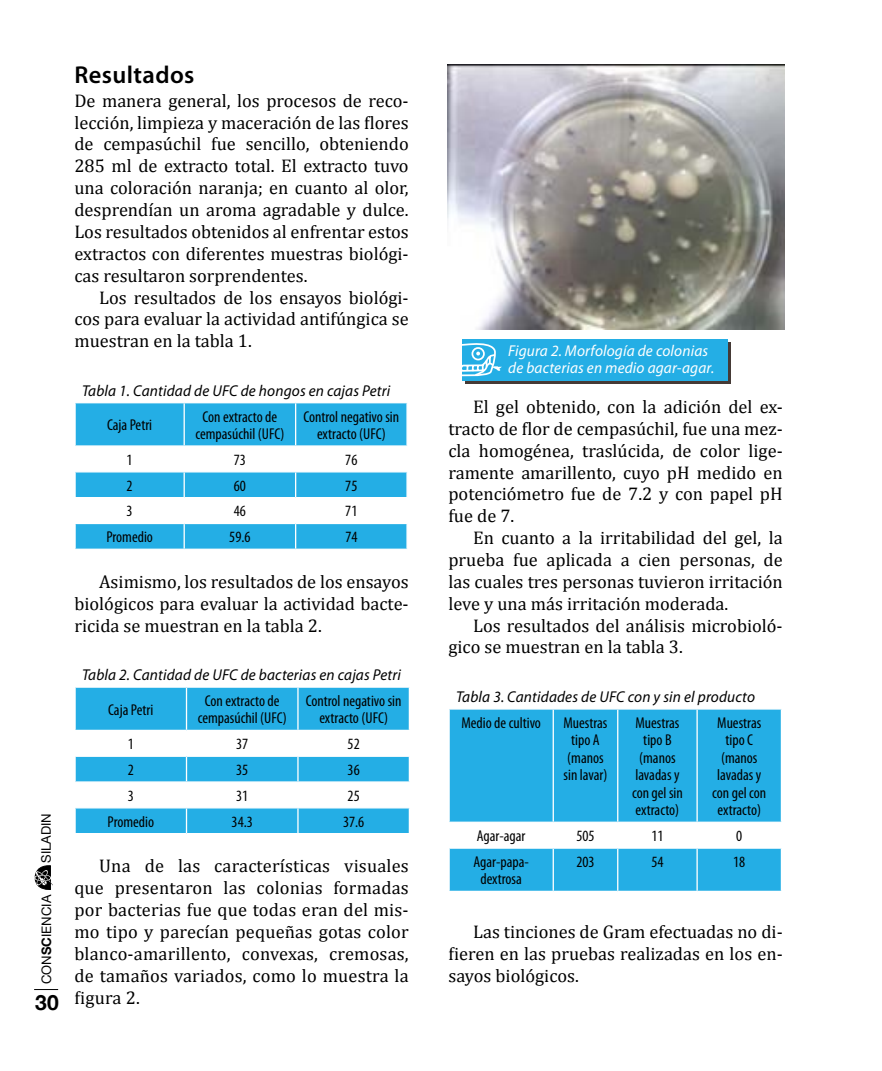
<style>
.page{position:relative;width:882px;height:1071px;background:#fff}
.page>*{position:absolute;margin:0;border:0;box-sizing:border-box;transform-origin:0 0}
.t1{font:600 24.5px "Myriad Pro";letter-spacing:.015em;color:#000}
.t2{font:700 21px "Helvetica Neue";color:#000}
.t3{font:18.38px/21.9px "Cambria";color:#000;text-align:justify}
.t4{font:condensed 15.75px/17.5px "Myriad Pro";color:#000;text-align:center}
.t5{font:italic 15.75px "Myriad Pro";letter-spacing:.01em;color:#000}
.t6{font:italic 15.75px/17.5px "Myriad Pro";letter-spacing:.01em;color:#fff}
.t7{font:13.12px "Helvetica Neue";color:#000}
.s1{font-weight:700}
</style>
<div class="page">
<svg style="left:34px;top:989px;width:24px;height:1px"></svg>
<svg style="left:34px;top:865px;width:19px;height:25px"></svg>
<svg style="left:76px;top:403px;width:330px;height:146px;fill:#24aee5"></svg>
<hr style="left:184px;top:403px;width:1px;height:42px;background:#fff">
<hr style="left:295px;top:403px;width:1px;height:42px;background:#fff">
<hr style="left:74px;top:445px;width:110px;height:2px;background:#fff">
<hr style="left:184px;top:445px;width:112px;height:2px;background:#fff">
<hr style="left:296px;top:445px;width:112px;height:2px;background:#fff">
<hr style="left:74px;top:471px;width:110px;height:1px;background:#fff">
<hr style="left:184px;top:471px;width:112px;height:1px;background:#fff">
<hr style="left:296px;top:471px;width:112px;height:1px;background:#fff">
<hr style="left:74px;top:497px;width:110px;height:1px;background:#fff">
<hr style="left:184px;top:497px;width:112px;height:1px;background:#fff">
<hr style="left:296px;top:497px;width:112px;height:1px;background:#fff">
<hr style="left:74px;top:523px;width:110px;height:1px;background:#fff">
<hr style="left:184px;top:523px;width:112px;height:1px;background:#fff">
<svg style="left:184px;top:447px;width:1px;height:102px"></svg>
<hr style="left:296px;top:523px;width:112px;height:1px;background:#fff">
<svg style="left:295px;top:447px;width:1px;height:102px"></svg>
<svg style="left:76px;top:688px;width:333px;height:145px;fill:#24aee5"></svg>
<hr style="left:186px;top:688px;width:1px;height:42px;background:#fff">
<hr style="left:297px;top:688px;width:2px;height:42px;background:#fff">
<hr style="left:74px;top:730px;width:113px;height:1px;background:#fff">
<hr style="left:187px;top:730px;width:111px;height:1px;background:#fff">
<hr style="left:298px;top:730px;width:112px;height:1px;background:#fff">
<hr style="left:297px;top:731px;width:2px;height:25px;background:#fff">
<hr style="left:74px;top:756px;width:113px;height:1px;background:#fff">
<hr style="left:187px;top:756px;width:111px;height:1px;background:#fff">
<hr style="left:298px;top:756px;width:112px;height:1px;background:#fff">
<hr style="left:297px;top:757px;width:2px;height:24px;background:#fff">
<hr style="left:74px;top:781px;width:113px;height:2px;background:#fff">
<hr style="left:187px;top:781px;width:111px;height:2px;background:#fff">
<hr style="left:298px;top:781px;width:112px;height:2px;background:#fff">
<hr style="left:297px;top:783px;width:2px;height:24px;background:#fff">
<hr style="left:74px;top:807px;width:113px;height:1px;background:#fff">
<hr style="left:187px;top:807px;width:111px;height:1px;background:#fff">
<svg style="left:186px;top:731px;width:1px;height:102px"></svg>
<hr style="left:298px;top:807px;width:112px;height:1px;background:#fff">
<hr style="left:297px;top:808px;width:2px;height:25px;background:#fff">
<svg style="left:450px;top:710px;width:331px;height:181px;background:#42b9e8"></svg>
<hr style="left:553px;top:710px;width:1px;height:112px;background:#fff">
<hr style="left:617px;top:710px;width:1px;height:112px;background:#fff">
<hr style="left:696px;top:710px;width:2px;height:112px;background:#fff">
<hr style="left:448px;top:822px;width:105px;height:1px;background:#fff">
<hr style="left:553px;top:822px;width:65px;height:1px;background:#fff">
<svg style="left:553px;top:823px;width:1px;height:24px"></svg>
<hr style="left:618px;top:822px;width:79px;height:1px;background:#fff">
<svg style="left:617px;top:823px;width:1px;height:24px"></svg>
<hr style="left:697px;top:822px;width:85px;height:1px;background:#fff">
<hr style="left:696px;top:823px;width:2px;height:24px;background:#fff">
<hr style="left:448px;top:847px;width:105px;height:2px;background:#fff">
<hr style="left:553px;top:847px;width:65px;height:2px;background:#fff">
<hr style="left:553px;top:849px;width:1px;height:42px;background:#fff">
<hr style="left:618px;top:847px;width:79px;height:2px;background:#fff">
<hr style="left:617px;top:849px;width:1px;height:42px;background:#fff">
<hr style="left:697px;top:847px;width:85px;height:2px;background:#fff">
<hr style="left:696px;top:849px;width:2px;height:42px;background:#fff">
<img style="left:447px;top:64px;width:337px;height:266px">
<div style="left:465px;top:343px;width:265px;height:41px;background:#453a36"></div>
<div style="left:462px;top:340px;width:265px;height:41px;background:#24aee5"></div>
<svg style="left:462px;top:343px;width:40px;height:34px"></svg>
<p class="t7" style="left:37px;top:863px;width:51px;rotate:-90deg">SILADIN</p>
<p class="t7" style="left:37px;top:984px;width:91px;rotate:-90deg">CON<span class="s1">SC</span>IENCIA</p>
<p class="t2" style="left:35px;top:986px;width:25px">30</p>
<h1 class="t1" style="left:74px;top:59px;width:122px">Resultados</h1>
<p class="t3" style="left:74px;top:89px;width:336px">De manera general, los procesos de reco&shy;lección, limpieza y maceración de las flores de cempasúchil fue sencillo, obteniendo 285 ml de extracto total. El extracto tuvo una coloración naranja; en cuanto al olor, desprendían un aroma agradable y dulce.<br>Los resultados obtenidos al enfrentar estos extractos con diferentes muestras biológi&shy;cas resultaron sorprendentes.</p>
<p class="t3" style="left:74px;top:286px;width:336px;text-indent:25px">Los resultados de los ensayos biológi&shy;cos para evaluar la actividad antifúngica se muestran en la tabla 1.</p>
<p class="t5" style="left:82px;top:381px;width:310px">Tabla 1. Cantidad de UFC de hongos en cajas Petri</p>
<p class="t4" style="left:107px;top:416px;width:47px">Caja Petri</p>
<p class="t4" style="left:195px;top:407px;width:91px">Con extracto de cempasúchil (UFC)</p>
<p class="t4" style="left:304px;top:407px;width:97px">Control negativo sin extracto (UFC)</p>
<p class="t4" style="left:127px;top:451px;width:8px">1</p>
<p class="t4" style="left:234px;top:451px;width:14px">73</p>
<p class="t4" style="left:345px;top:451px;width:14px">76</p>
<p class="t4" style="left:127px;top:477px;width:8px">2</p>
<p class="t4" style="left:234px;top:477px;width:14px">60</p>
<p class="t4" style="left:345px;top:477px;width:14px">75</p>
<p class="t4" style="left:127px;top:502px;width:8px">3</p>
<p class="t4" style="left:234px;top:502px;width:14px">46</p>
<p class="t4" style="left:345px;top:502px;width:14px">71</p>
<p class="t4" style="left:106px;top:528px;width:48px">Promedio</p>
<p class="t4" style="left:229px;top:528px;width:23px">59.6</p>
<p class="t4" style="left:345px;top:528px;width:14px">74</p>
<p class="t3" style="left:74px;top:571px;width:336px;text-indent:25px">Asimismo, los resultados de los ensayos biológicos para evaluar la actividad bacte&shy;ricida se muestran en la tabla 2.</p>
<p class="t5" style="left:82px;top:665px;width:320px">Tabla 2. Cantidad de UFC de bacterias en cajas Petri</p>
<p class="t4" style="left:108px;top:701px;width:47px">Caja Petri</p>
<p class="t4" style="left:198px;top:692px;width:91px">Con extracto de cempasúchil (UFC)</p>
<p class="t4" style="left:306px;top:692px;width:97px">Control negativo sin extracto (UFC)</p>
<p class="t4" style="left:128px;top:735px;width:8px">1</p>
<p class="t4" style="left:236px;top:735px;width:14px">37</p>
<p class="t4" style="left:348px;top:735px;width:14px">52</p>
<p class="t4" style="left:128px;top:761px;width:8px">2</p>
<p class="t4" style="left:236px;top:761px;width:14px">35</p>
<p class="t4" style="left:348px;top:761px;width:14px">36</p>
<p class="t4" style="left:128px;top:787px;width:8px">3</p>
<p class="t4" style="left:236px;top:787px;width:14px">31</p>
<p class="t4" style="left:348px;top:787px;width:14px">25</p>
<p class="t4" style="left:108px;top:813px;width:48px">Promedio</p>
<p class="t4" style="left:232px;top:813px;width:23px">34.3</p>
<p class="t4" style="left:343px;top:813px;width:23px">37.6</p>
<p class="t3" style="left:74px;top:855px;width:336px;text-indent:25px">Una de las características visuales que presentaron las colonias formadas por bacterias fue que todas eran del mis&shy;mo tipo y parecían pequeñas gotas color blanco-amarillento, convexas, cremosas, de tamaños variados, como lo muestra la figura 2.</p>
<p class="t6" style="left:508px;top:341px;width:208px">Figura 2. Morfología de colonias de bacterias en medio agar-agar.</p>
<p class="t3" style="left:448px;top:396px;width:336px;text-indent:25px">El gel obtenido, con la adición del ex&shy;tracto de flor de cempasúchil, fue una mez&shy;cla homogénea, traslúcida, de color lige&shy;ramente amarillento, cuyo pH medido en potenciómetro fue de 7.2 y con papel pH fue de 7.</p>
<p class="t3" style="left:448px;top:527px;width:336px;text-indent:25px">En cuanto a la irritabilidad del gel, la prueba fue aplicada a cien personas, de las cuales tres personas tuvieron irritación leve y una más irritación moderada.</p>
<p class="t3" style="left:448px;top:614px;width:336px;text-indent:25px">Los resultados del análisis microbioló&shy;gico se muestran en la tabla 3.</p>
<p class="t5" style="left:456px;top:687px;width:300px">Tabla 3. Cantidades de UFC con y sin el producto</p>
<p class="t4" style="left:461px;top:714px;width:81px">Medio de cultivo</p>
<p class="t4" style="left:563px;top:714px;width:46px">Muestras tipo A (manos sin lavar)</p>
<p class="t4" style="left:632px;top:714px;width:52px">Muestras tipo B (manos lavadas y con gel sin extracto)</p>
<p class="t4" style="left:712px;top:714px;width:56px">Muestras tipo C (manos lavadas y con gel con extracto)</p>
<p class="t4" style="left:477px;top:827px;width:50px">Agar-agar</p>
<p class="t4" style="left:576px;top:827px;width:20px">505</p>
<p class="t4" style="left:651px;top:827px;width:14px">11</p>
<p class="t4" style="left:736px;top:827px;width:8px">0</p>
<p class="t4" style="left:473px;top:853px;width:57px">Agar-papa&shy;dextrosa</p>
<p class="t4" style="left:576px;top:853px;width:20px">203</p>
<p class="t4" style="left:651px;top:853px;width:14px">54</p>
<p class="t4" style="left:733px;top:853px;width:14px">18</p>
<p class="t3" style="left:448px;top:921px;width:336px;text-indent:25px">Las tinciones de Gram efectuadas no di&shy;fieren en las pruebas realizadas en los en&shy;sayos biológicos.</p>
</div>
